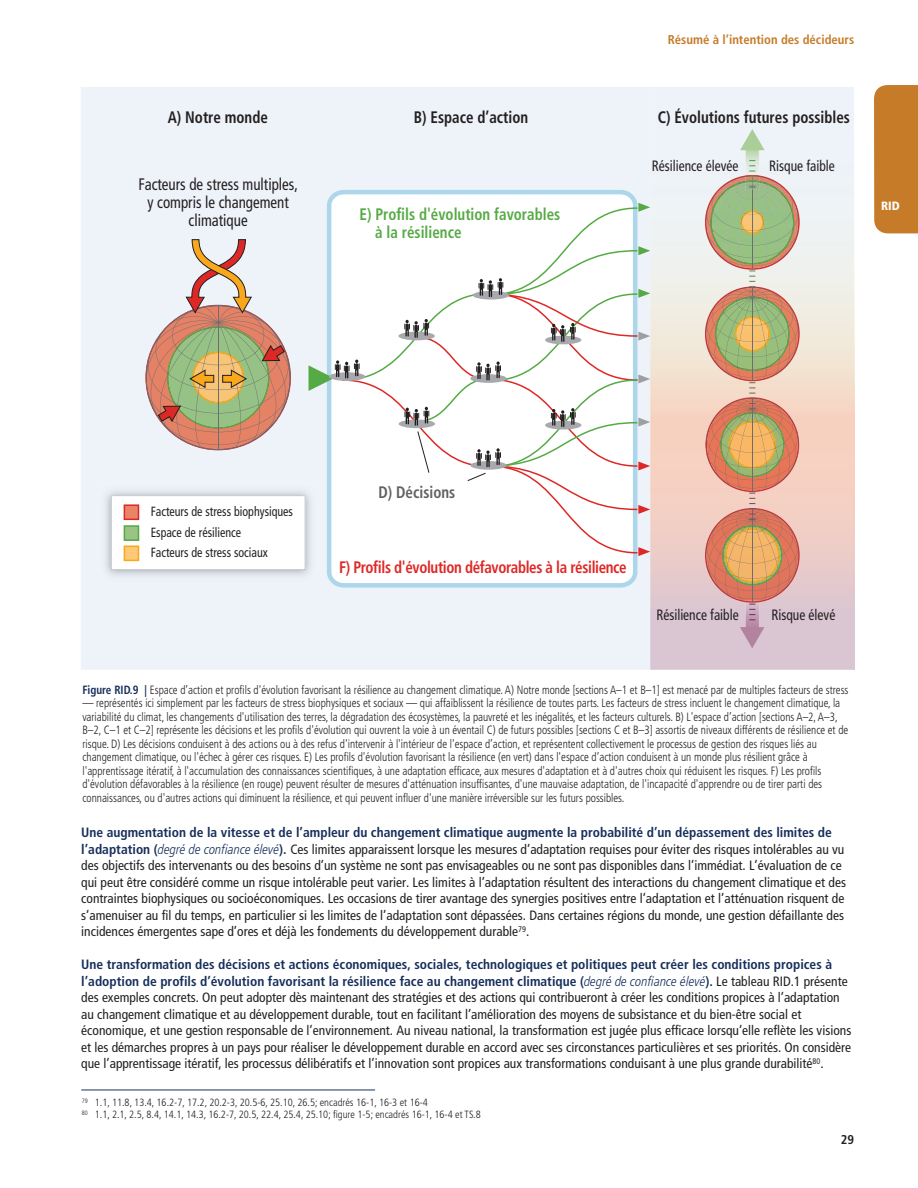
<style>
.page{position:relative;width:918px;height:1188px;background:#fff}
.page>*{position:absolute;margin:0;border:0;box-sizing:border-box;transform-origin:0 0}
.t1{font:700 condensed 16.65px "Frutiger LT Pro";color:#231f20;scale:.9 1}
.t2{font:condensed 16.65px/18px "Frutiger LT Pro";color:#231f20;text-align:center;scale:.9 1}
.t3{font:700 condensed 16.65px "Frutiger LT Pro";letter-spacing:-.025em;color:#de2826;scale:.9 1}
.t4{font:700 condensed 16.65px/18px "Frutiger LT Pro";color:#56aa45;scale:.9 1}
.t5{font:700 condensed 16.65px "Frutiger LT Pro";color:#616164;scale:.9 1}
.t6{font:condensed 15px "Frutiger LT Pro";color:#231f20;scale:.9 1}
.Body{font:condensed 13.5px/16.5px "Frutiger LT Pro";color:#231f20}
.t7{font:condensed 13.35px "Frutiger LT Pro";color:#231f20;scale:.9 1}
.Body-2{font:700 condensed 12.75px "Frutiger LT Pro";color:#c57b28}
.t8{font:700 condensed 12.75px "Frutiger LT Pro";color:#231f20}
.t9{font:300 condensed 12px/13.5px "Frutiger LT Pro";color:#231f20;scale:.93 1}
.Body-3{font:900 condensed 12px "Frutiger LT Pro";color:#fff}
.t10{font:300 condensed 10.5px "Frutiger LT Pro";color:#231f20}
.s1{font-weight:700;color:#172f5b}
.s2{font-weight:300;font-style:italic;color:#172f5b}
</style>
<div class="page">
<div style="left:874px;top:85px;width:44px;height:148px;background:#c57b28"></div>
<div style="left:81px;top:87px;width:569px;height:583px;background:#eef3f9"></div>
<img style="left:854px;top:251px;width:1px;height:419px">
<img style="left:746px;top:620px;width:13px;height:7px">
<img style="left:98px;top:483px;width:220px;height:100px">
<div style="left:329px;top:192px;width:306px;height:393px;background:#fff;border-radius:14px"></div>
<div style="left:327px;top:190px;width:310px;height:398px;border:4px solid #acd6ea;border-radius:14px"></div>
<svg style="left:740px;top:627px;width:24px;height:21px"></svg>
<img style="left:746px;top:150px;width:13px;height:10px">
<svg style="left:740px;top:129px;width:25px;height:21px"></svg>
<svg style="left:705px;top:160px;width:95px;height:460px;background:#d0b08f"></svg>
<svg style="left:111px;top:203px;width:539px;height:367px"></svg>
<hr style="left:81px;top:1090px;width:294px;height:1px;background:#172f5b">
<p class="t1" style="left:168px;top:107px;width:113px">A) Notre monde</p>
<p class="t2" style="left:138px;top:175px;width:179px">Facteurs de stress multiples, y compris le changement climatique</p>
<p class="t1" style="left:414px;top:107px;width:129px">B) Espace d’action</p>
<p class="t4" style="left:375px;top:205px;width:207px;text-indent:-16px">E) Profils d'évolution favorables à la résilience</p>
<p class="Body-2" style="left:668px;top:32px;width:188px">Résumé à l’intention des décideurs</p>
<p class="t1" style="left:658px;top:107px;width:215px">C) Évolutions futures possibles</p>
<p class="t6" style="left:652px;top:157px;width:98px">Résilience élevée</p>
<p class="t6" style="left:769px;top:157px;width:74px">Risque faible</p>
<p class="Body-3" style="left:881px;top:199px;width:20px">RID</p>
<p class="t7" style="left:151px;top:504px;width:160px">Facteurs de stress biophysiques</p>
<p class="t7" style="left:151px;top:525px;width:102px">Espace de résilience</p>
<p class="t7" style="left:151px;top:545px;width:132px">Facteurs de stress sociaux</p>
<p class="t5" style="left:378px;top:482px;width:87px">D) Décisions</p>
<p class="t3" style="left:339px;top:557px;width:321px">F) Profils d'évolution défavorables à la résilience</p>
<p class="t6" style="left:656px;top:606px;width:93px">Résilience faible</p>
<p class="t6" style="left:771px;top:606px;width:72px">Risque élevé</p>
<p class="t9" style="left:82px;top:683px;width:825px"><span class="s1">Figure RID.9 |</span> Espace d’action et profils d'évolution favorisant la résilience au changement climatique. A) Notre monde [sections A–1 et B–1] est menacé par de multiples facteurs de stress</p>
<p class="t9" style="left:82px;top:696px;width:825px">— représentés ici simplement par les facteurs de stress biophysiques et sociaux — qui affaiblissent la résilience de toutes parts. Les facteurs de stress incluent le changement climatique, la variabilité du climat, les changements d'utilisation des terres, la dégradation des écosystèmes, la pauvreté et les inégalités, et les facteurs culturels. B) L'espace d’action [sections A–2, A–3, B–2, C–1 et C–2] représente les décisions et les profils d'évolution qui ouvrent la voie à un éventail C) de futurs possibles [sections C et B–3] assortis de niveaux différents de résilience et de risque. D) Les décisions conduisent à des actions ou à des refus d'intervenir à l'intérieur de l'espace d’action, et représentent collectivement le processus de gestion des risques liés au changement climatique, ou l'échec à gérer ces risques. E) Les profils d'évolution favorisant la résilience (en vert) dans l'espace d’action conduisent à un monde plus résilient grâce à l'apprentissage itératif, à l'accumulation des connaissances scientifiques, à une adaptation efficace, aux mesures d'adaptation et à d'autres choix qui réduisent les risques. F) Les profils d'évolution défavorables à la résilience (en rouge) peuvent résulter de mesures d'atténuation insuffisantes, d'une mauvaise adaptation, de l'incapacité d'apprendre ou de tirer parti des connaissances, ou d'autres actions qui diminuent la résilience, et qui peuvent influer d'une manière irréversible sur les futurs possibles.</p>
<p class="Body" style="left:81px;top:824px;width:766px"><span class="s1">Une augmentation de la vitesse et de l’ampleur du changement climatique augmente la probabilité d’un dépassement des limites de l’adaptation (</span><span class="s2">degré de confiance élevé</span><span class="s1">).</span> Ces limites apparaissent lorsque les mesures d’adaptation requises pour éviter des risques intolérables au vu des objectifs des intervenants ou des besoins d’un système ne sont pas envisageables ou ne sont pas disponibles dans l’immédiat. L’évaluation de ce qui peut être considéré comme un risque intolérable peut varier. Les limites à l’adaptation résultent des interactions du changement climatique et des contraintes biophysiques ou socioéconomiques. Les occasions de tirer avantage des synergies positives entre l’adaptation et l’atténuation risquent de s’amenuiser au fil du temps, en particulier si les limites de l’adaptation sont dépassées. Dans certaines régions du monde, une gestion défaillante des incidences émergentes sape d’ores et déjà les fondements du développement durable<sup>79</sup>.</p>
<p class="Body" style="left:81px;top:956px;width:772px"><span class="s1">Une transformation des décisions et actions économiques, sociales, technologiques et politiques peut créer les conditions propices à l’adoption de profils d’évolution favorisant la résilience face au changement climatique (</span><span class="s2">degré de confiance élevé</span><span class="s1">).</span> Le tableau RID.1 présente des exemples concrets. On peut adopter dès maintenant des stratégies et des actions qui contribueront à créer les conditions propices à l’adaptation au changement climatique et au développement durable, tout en facilitant l’amélioration des moyens de subsistance et du bien-être social et économique, et une gestion responsable de l’environnement. Au niveau national, la transformation est jugée plus efficace lorsqu’elle reflète les visions et les démarches propres à un pays pour réaliser le développement durable en accord avec ses circonstances particulières et ses priorités. On considère que l’apprentissage itératif, les processus délibératifs et l’innovation sont propices aux transformations conduisant à une plus grande durabilité<sup>80</sup>.</p>
<p class="t10" style="left:82px;top:1096px;width:348px"><sup>79</sup> 1.1, 11.8, 13.4, 16.2-7, 17.2, 20.2-3, 20.5-6, 25.10, 26.5; encadrés 16-1, 16-3 et 16-4</p>
<p class="t10" style="left:82px;top:1108px;width:400px"><sup>80</sup> 1.1, 2.1, 2.5, 8.4, 14.1, 14.3, 16.2-7, 20.5, 22.4, 25.4, 25.10; figure 1-5; encadrés 16-1, 16-4 et TS.8</p>
<p class="t8" style="left:841px;top:1132px;width:15px">29</p>
</div>
